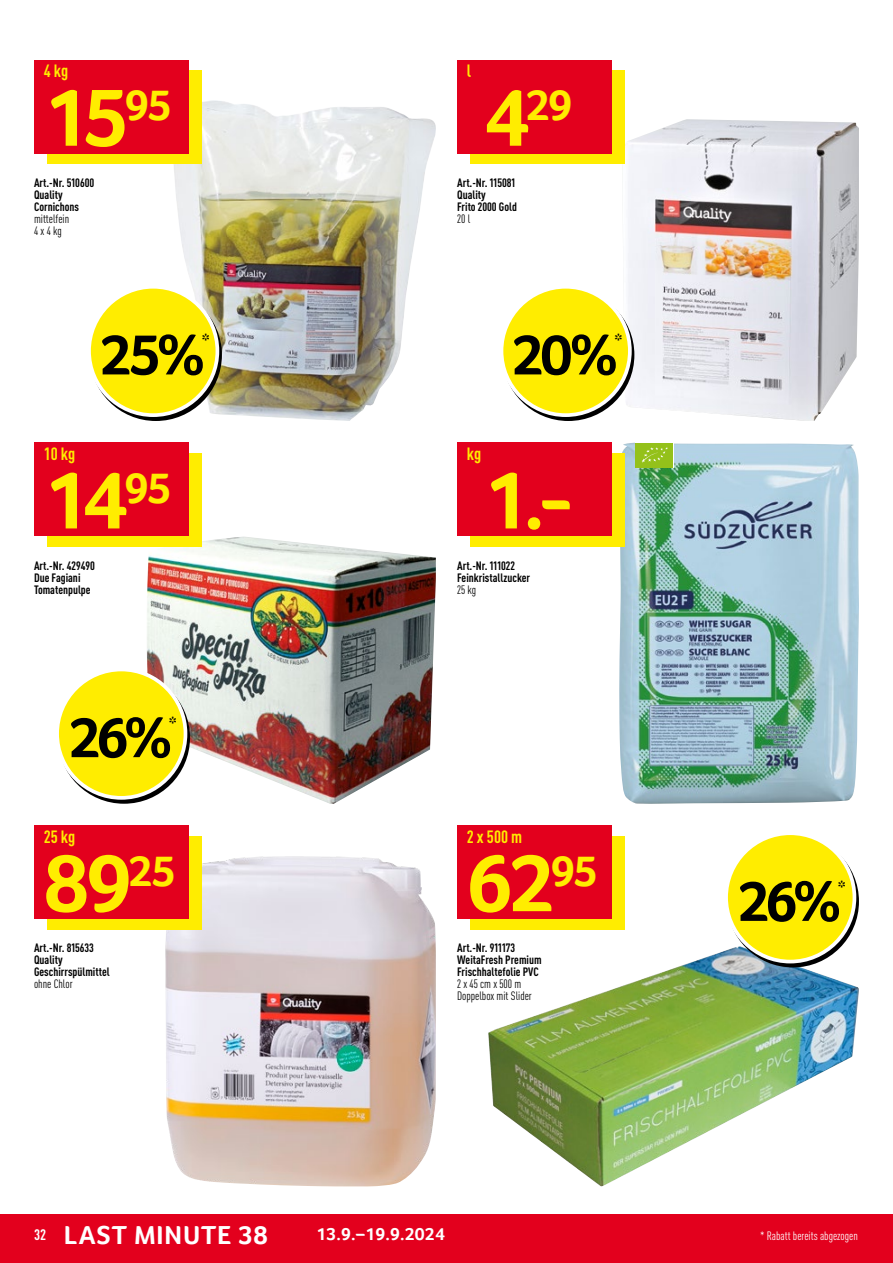
<style>
.page{position:relative;width:893px;height:1263px;background:#fff}
.page>*{position:absolute;margin:0;border:0;box-sizing:border-box;transform-origin:0 0}
.t1{font:700 84px "Transgourmet";letter-spacing:-.07em;color:#ffed00}
.t2{font:700 58.5px "Transgourmet";letter-spacing:-.06em;color:#000}
.t3{font:700 44.55px "Transgourmet";color:#ffed00}
.t4{font:700 26.7px "Transgourmet";letter-spacing:.035em;color:#fff}
.t5{font:700 19.5px "Transgourmet";color:#000}
.t6{font:700 18px "Transgourmet";letter-spacing:.01em;color:#fff}
.t7{font:700 condensed 17.55px "DINOT";letter-spacing:-.005em;color:#ffed00}
.t8{font:700 condensed 12px/12px "DINOT";color:#000}
.t9{font:condensed 12px/12px "DINOT";color:#000}
.t10{font:condensed 12px "DINOT";color:#fff}
.s1{font-size:84px}
.s2{font-family:"DINOT";font-stretch:condensed;font-size:15px}
</style>
<div class="page">
<div style="left:0;top:1214px;width:893px;height:49px;background:#e3001d"></div>
<img style="left:164px;top:100px;width:272px;height:321px">
<img style="left:622px;top:119px;width:237px;height:302px">
<img style="left:146px;top:536px;width:290px;height:268px">
<img style="left:619px;top:442px;width:240px;height:362px">
<img style="left:165px;top:856px;width:271px;height:330px">
<img style="left:488px;top:946px;width:371px;height:240px">
<div style="left:47px;top:70px;width:155px;height:94px;background:#ffed00"></div>
<div style="left:34px;top:60px;width:155px;height:93px;background:#e3001d"></div>
<svg style="left:92px;top:291px;width:128px;height:128px"></svg>
<div style="left:89px;top:287px;width:128px;height:128px;background:#ffed00;border-radius:50%"></div>
<div style="left:87px;top:285px;width:132px;height:132px;border:4px solid #fff;border-radius:50%"></div>
<div style="left:470px;top:70px;width:155px;height:94px;background:#ffed00"></div>
<div style="left:457px;top:60px;width:155px;height:93px;background:#e3001d"></div>
<div style="left:501px;top:287px;width:129px;height:128px;background:#ffed00;border-radius:50%"></div>
<div style="left:500px;top:285px;width:132px;height:132px;border:4px solid #fff;border-radius:50%"></div>
<div style="left:47px;top:453px;width:155px;height:94px;background:#ffed00"></div>
<div style="left:34px;top:442px;width:155px;height:94px;background:#e3001d"></div>
<svg style="left:60px;top:673px;width:128px;height:129px"></svg>
<div style="left:57px;top:669px;width:128px;height:129px;background:#ffed00;border-radius:50%"></div>
<div style="left:55px;top:668px;width:132px;height:132px;border:4px solid #fff;border-radius:50%"></div>
<div style="left:470px;top:453px;width:155px;height:94px;background:#ffed00"></div>
<div style="left:457px;top:442px;width:155px;height:94px;background:#e3001d"></div>
<svg style="left:635px;top:442px;width:39px;height:26px"></svg>
<div style="left:636px;top:443px;width:37px;height:24px;background:#94c11a"></div>
<svg style="left:642px;top:447px;width:26px;height:16px"></svg>
<div style="left:47px;top:836px;width:155px;height:93px;background:#ffed00"></div>
<div style="left:34px;top:825px;width:155px;height:94px;background:#e3001d"></div>
<div style="left:470px;top:836px;width:155px;height:93px;background:#ffed00"></div>
<div style="left:457px;top:825px;width:155px;height:94px;background:#e3001d"></div>
<svg style="left:729px;top:837px;width:128px;height:128px"></svg>
<div style="left:726px;top:833px;width:128px;height:128px;background:#ffed00;border-radius:50%"></div>
<div style="left:724px;top:831px;width:132px;height:132px;border:4px solid #fff;border-radius:50%"></div>
<h3 class="t7" style="left:44px;top:60px;width:26px">4 kg</h3>
<h1 class="t1" style="left:44px;top:68px;width:130px">15<sup>95</sup></h1>
<p class="t8" style="left:34px;top:176px;width:62px">Art.-Nr. 510600<br>Quality<br>Cornichons</p>
<p class="t9" style="left:34px;top:212px;width:37px">mittelfein<br>4 x 4 kg</p>
<h2 class="t2" style="left:99px;top:320px;width:107px">25%</h2>
<h3 class="t5" style="left:202px;top:329px;width:10px">*</h3>
<h3 class="t7" style="left:44px;top:443px;width:33px">10 kg</h3>
<h1 class="t1" style="left:44px;top:451px;width:129px">14<sup>95</sup></h1>
<p class="t8" style="left:34px;top:559px;width:63px">Art.-Nr. 429490<br>Due Fagiani<br>Tomatenpulpe</p>
<h2 class="t2" style="left:68px;top:703px;width:106px">26%</h2>
<h3 class="t5" style="left:169px;top:712px;width:10px">*</h3>
<h3 class="t7" style="left:44px;top:826px;width:33px">25 kg</h3>
<h1 class="t1" style="left:44px;top:833px;width:134px">89<sup>25</sup></h1>
<p class="t8" style="left:34px;top:942px;width:77px">Art.-Nr. 815633<br>Quality<br>Geschirrspülmittel</p>
<p class="t9" style="left:34px;top:978px;width:40px">ohne Chlor</p>
<h3 class="t7" style="left:467px;top:60px;width:6px">l</h3>
<h3 class="t3" style="left:484px;top:79px;width:91px"><span class="s1">4</span>29</h3>
<p class="t8" style="left:457px;top:176px;width:61px">Art.-Nr. 115081<br>Quality<br>Frito 2000 Gold</p>
<p class="t9" style="left:457px;top:212px;width:15px">20 l</p>
<h2 class="t2" style="left:511px;top:320px;width:108px">20%</h2>
<h3 class="t5" style="left:615px;top:329px;width:10px">*</h3>
<h3 class="t7" style="left:467px;top:443px;width:16px">kg</h3>
<h1 class="t1" style="left:484px;top:451px;width:93px">1.-</h1>
<p class="t8" style="left:457px;top:559px;width:75px">Art.-Nr. 111022<br>Feinkristallzucker</p>
<p class="t9" style="left:457px;top:583px;width:21px">25 kg</p>
<h3 class="t7" style="left:467px;top:826px;width:57px">2 x 500 m</h3>
<h1 class="t1" style="left:467px;top:833px;width:133px">62<sup>95</sup></h1>
<p class="t8" style="left:457px;top:942px;width:86px">Art.-Nr. 911173<br>WeitaFresh Premium<br>Frischhaltefolie PVC</p>
<p class="t9" style="left:457px;top:978px;width:76px">2 x 45 cm x 500 m<br>Doppelbox mit Slider</p>
<h2 class="t2" style="left:737px;top:867px;width:106px">26%</h2>
<h3 class="t5" style="left:838px;top:876px;width:10px">*</h3>
<h3 class="t4" style="left:34px;top:1220px;width:236px"><span class="s2">32</span> LAST MINUTE 38</h3>
<h3 class="t6" style="left:316px;top:1224px;width:130px">13.9.–19.9.2024</h3>
<p class="t10" style="left:760px;top:1229px;width:99px">* Rabatt bereits abgezogen</p>
</div>
